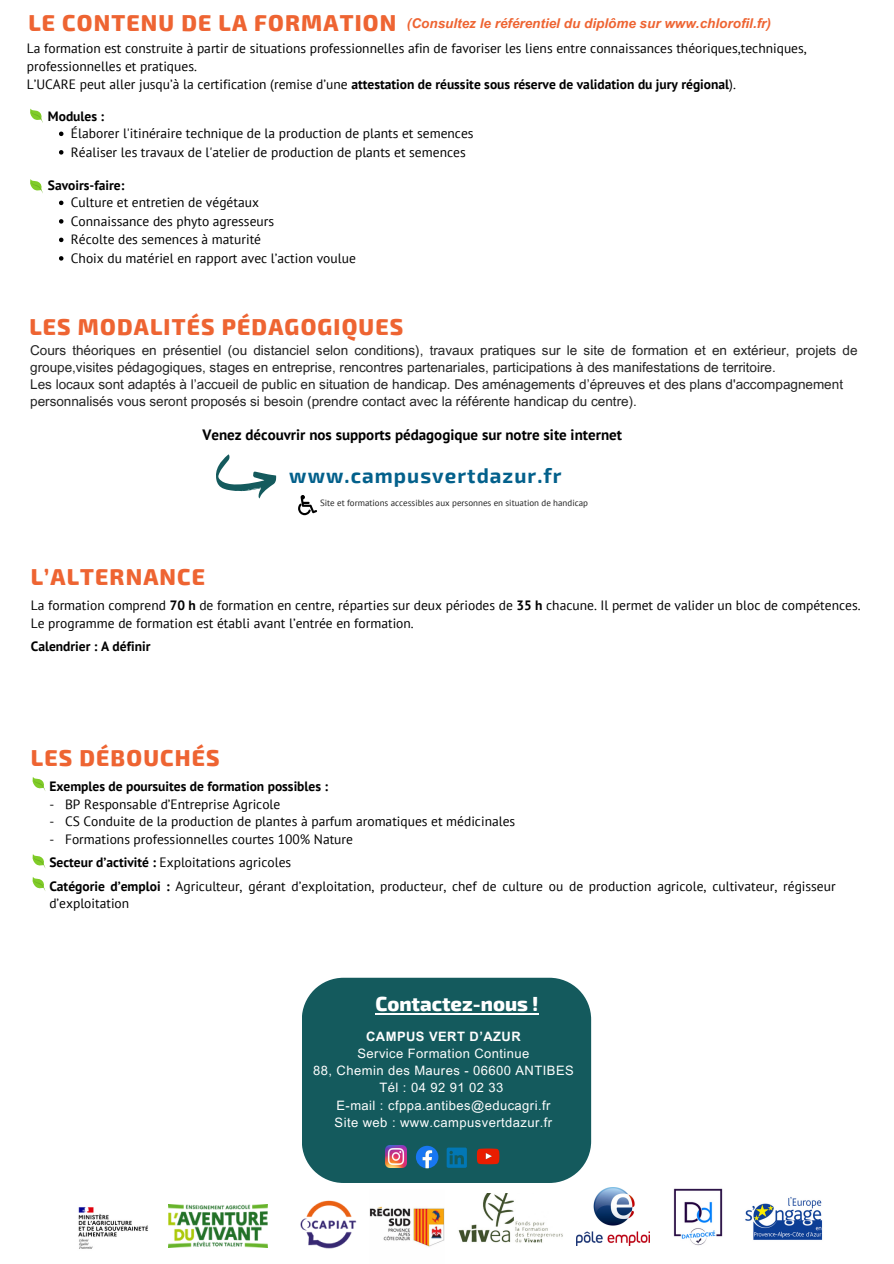
<style>
.page{position:relative;width:894px;height:1264px;background:#fff}
.page>*{position:absolute;margin:0;border:0;box-sizing:border-box;transform-origin:0 0}
.t1{font:800 22.5px "Exo 2";letter-spacing:.05em;color:#ee6432}
.t2{font:700 20.55px "Exo 2";letter-spacing:.05em;color:#03608b}
.t3{font:800 19.95px "Exo 2";color:#fff}
.t4{font:700 15px "PT Sans";color:#000}
.t5{font:13.5px/18px "PT Sans";color:#000}
.t6{font:13.5px/16.8px "Arial MT Pro";color:#222}
.t7{font:700 13.5px "PT Sans";color:#000}
.t8{font:italic 700 13.5px "Arial MT Pro";color:#ee6432}
.t9{font:12.9px/17.2px "Arial MT Pro";letter-spacing:.035em;color:#fefefe;text-align:center}
.t10{font:9px "PT Sans";color:#222}
.s1{font-weight:700}
</style>
<div class="page">
<img style="left:673px;top:1188px;width:50px;height:58px">
<img style="left:576px;top:1187px;width:73px;height:58px">
<img style="left:300px;top:1200px;width:56px;height:49px">
<img style="left:458px;top:1193px;width:105px;height:50px">
<img style="left:168px;top:1204px;width:99px;height:43px">
<img style="left:745px;top:1197px;width:78px;height:43px">
<img style="left:78px;top:1207px;width:70px;height:42px">
<img style="left:369px;top:1206px;width:75px;height:41px">
<svg style="left:30px;top:179px;width:13px;height:15px"></svg>
<svg style="left:30px;top:109px;width:13px;height:14px"></svg>
<svg style="left:59px;top:132px;width:4px;height:4px"></svg>
<svg style="left:59px;top:150px;width:4px;height:5px"></svg>
<svg style="left:59px;top:201px;width:4px;height:4px"></svg>
<svg style="left:59px;top:219px;width:4px;height:5px"></svg>
<svg style="left:59px;top:238px;width:4px;height:4px"></svg>
<svg style="left:59px;top:256px;width:4px;height:5px"></svg>
<svg style="left:216px;top:454px;width:60px;height:44px"></svg>
<svg style="left:298px;top:495px;width:19px;height:20px"></svg>
<svg style="left:32px;top:777px;width:13px;height:14px"></svg>
<svg style="left:32px;top:854px;width:13px;height:14px"></svg>
<svg style="left:32px;top:877px;width:13px;height:14px"></svg>
<div style="left:302px;top:977px;width:289px;height:205px;background:#145a5d"></div>
<img style="left:385px;top:1145px;width:21px;height:22px">
<svg style="left:416px;top:1145px;width:22px;height:23px"></svg>
<svg style="left:446px;top:1147px;width:21px;height:20px"></svg>
<svg style="left:476px;top:1148px;width:23px;height:16px"></svg>
<hr style="left:375px;top:1012px;width:163px;height:2px;background:#fff">
<h4 class="t1" style="left:28px;top:9px;width:369px">LE CONTENU DE LA FORMATION</h4>
<p class="t5" style="left:27px;top:39px;width:781px">La formation est construite à partir de situations professionnelles afin de favoriser les liens entre connaissances théoriques,techniques, professionnelles et pratiques.<br>L’UCARE peut aller jusqu’à la certification (remise d’une <span class="s1">attestation de réussite sous réserve de validation du jury régional</span>).</p>
<p class="t7" style="left:48px;top:107px;width:58px">Modules :</p>
<p class="t5" style="left:71px;top:124px;width:404px">Élaborer l'itinéraire technique de la production de plants et semences</p>
<p class="t5" style="left:71px;top:143px;width:396px">Réaliser les travaux de l'atelier de production de plants et semences</p>
<p class="t7" style="left:48px;top:176px;width:78px">Savoirs-faire:</p>
<h5 class="t5" style="left:71px;top:193px;width:189px">Culture et entretien de végétaux</h5>
<p class="t5" style="left:71px;top:212px;width:204px">Connaissance des phyto agresseurs</p>
<p class="t5" style="left:71px;top:230px;width:192px">Récolte des semences à maturité</p>
<p class="t5" style="left:71px;top:249px;width:286px">Choix du matériel en rapport avec l’action voulue</p>
<h3 class="t8" style="left:407px;top:19px;width:365px">(Consultez le référentiel du diplôme sur www.chlorofil.fr)</h3>
<p class="t1" style="left:29px;top:312px;width:375px">LES MODALITÉS PÉDAGOGIQUES</p>
<h4 class="t6" style="left:30px;top:344px;width:828px">Cours théoriques en présentiel (ou distanciel selon conditions), travaux pratiques sur le site de formation et en extérieur, projets de groupe,visites pédagogiques, stages en entreprise, rencontres partenariales, participations à des manifestations de territoire.<br>Les locaux sont adaptés à l’accueil de public en situation de handicap. Des aménagements d’épreuves et des plans d'accompagnement personnalisés vous seront proposés si besoin (prendre contact avec la référente handicap du centre).</h4>
<p class="t4" style="left:202px;top:425px;width:421px">Venez découvrir nos supports pédagogique sur notre site internet</p>
<p class="t2" style="left:289px;top:462px;width:274px">www.campusvertdazur.fr</p>
<h5 class="t10" style="left:320px;top:497px;width:269px">Site et formations accessibles aux personnes en situation de handicap</h5>
<p class="t1" style="left:31px;top:561px;width:176px">L’ALTERNANCE</p>
<p class="t5" style="left:31px;top:596px;width:831px">La formation comprend <span class="s1">70 h</span> de formation en centre, réparties sur deux périodes de <span class="s1">35 h</span> chacune. Il permet de valider un bloc de compétences.<br>Le programme de formation est établi avant l’entrée en formation.</p>
<p class="t7" style="left:31px;top:637px;width:121px">Calendrier : A définir</p>
<p class="t1" style="left:31px;top:742px;width:190px">LES DÉBOUCHÉS</p>
<h5 class="t7" style="left:49px;top:777px;width:280px">Exemples de poursuites de formation possibles :</h5>
<h5 class="t5" style="left:49px;top:794px;width:232px">- BP Responsable d’Entreprise Agricole</h5>
<h5 class="t5" style="left:49px;top:812px;width:467px">- CS Conduite de la production de plantes à parfum aromatiques et médicinales -</h5>
<h5 class="t5" style="left:49px;top:827px;width:787px;line-height:23.2px;text-indent:16px">Formations professionnelles courtes 100% Nature<br><span class="s1">Secteur d’activité :</span> Exploitations agricoles<br><span class="s1">Catégorie d’emploi :</span> Agriculteur, gérant d’exploitation, producteur, chef de culture ou de production agricole, cultivateur, régisseur</h5>
<h5 class="t5" style="left:49px;top:894px;width:81px">d’exploitation</h5>
<p class="t3" style="left:375px;top:990px;width:165px">Contactez-nous !</p>
<p class="t9" style="left:313px;top:1028px;width:262px"><span class="s1">CAMPUS VERT D’AZUR<br></span>Service Formation Continue<br>88, Chemin des Maures - 06600 ANTIBES<br>Tél : 04 92 91 02 33<br>E-mail : cfppa.antibes@educagri.fr<br>Site web : www.campusvertdazur.fr</p>
</div>
